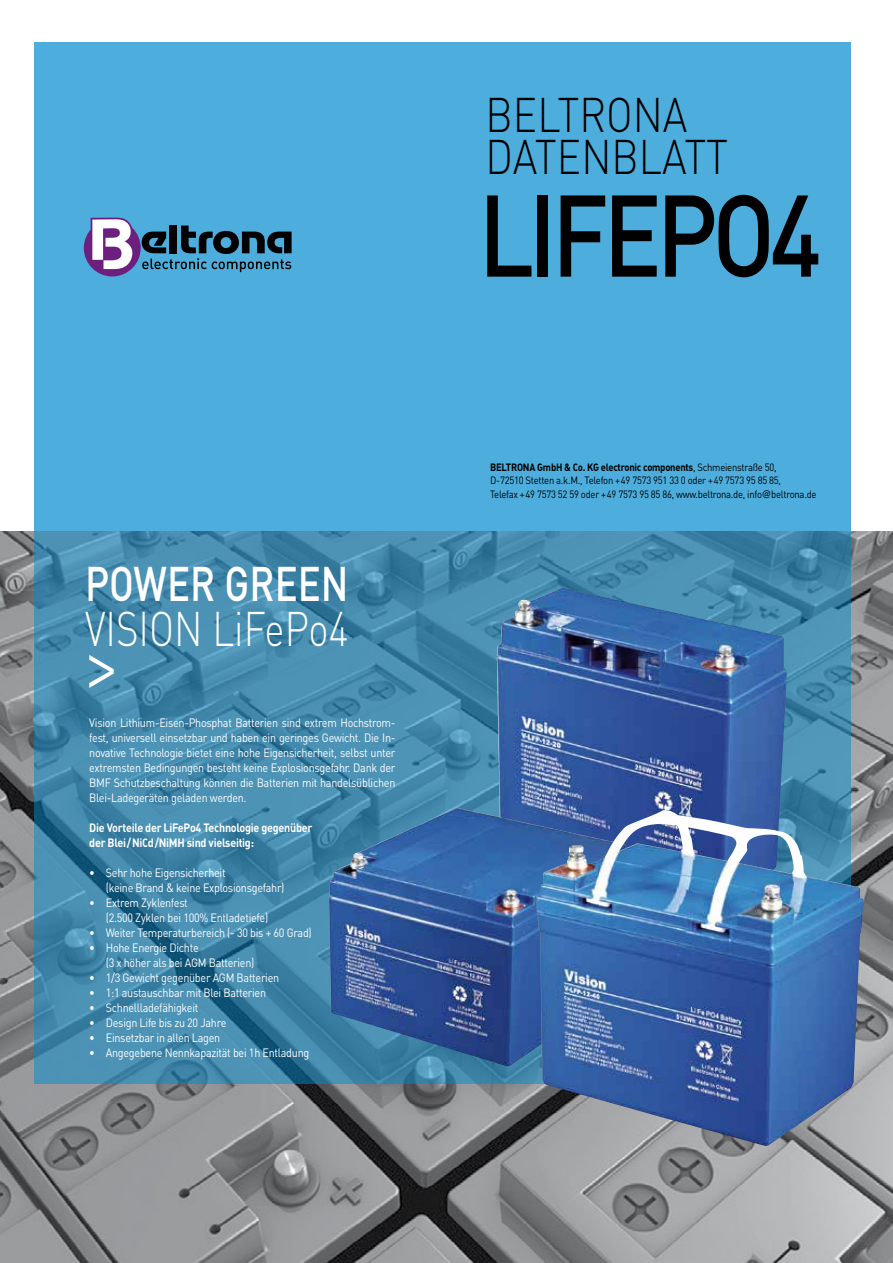
<style>
.page{position:relative;width:893px;height:1263px;background:#fff}
.page>*{position:absolute;margin:0;border:0;box-sizing:border-box;transform-origin:0 0}
.t1{font:500 114px "DIN";letter-spacing:-.06em;color:#000;scale:.86 1}
.t2{font:300 48px/42px "DIN";color:#000;scale:.85 1}
.t3{font:300 48px "DIN";color:#fff;scale:.8 1}
.t4{font:500 48px "DIN";color:#fff;scale:.8 1}
.t5{font:12px/15px "DIN";letter-spacing:-.025em;color:#fff;scale:.9 1}
.t6{font:700 12px/15px "DIN";letter-spacing:-.025em;color:#fff;scale:.9 1}
.t7{font:10.5px/13.5px "DIN";letter-spacing:-.025em;color:#000;scale:.9 1}
.s1{font-weight:700}
.s2{font-family:"Helvetica"}
</style>
<div class="page">
<div style="left:34px;top:43px;width:816px;height:786px;background:#4daede"></div>
<img style="left:0;top:531px;width:893px;height:732px">
<svg style="left:34px;top:531px;width:816px;height:553px;background:#4288ab"></svg>
<div style="left:84px;top:220px;width:57px;height:56px;background:#6d1f80;border-radius:50%"></div>
<svg style="left:89px;top:217px;width:203px;height:56px"></svg>
<img style="left:497px;top:588px;width:290px;height:222px">
<svg style="left:89px;top:655px;width:25px;height:33px"></svg>
<img style="left:329px;top:808px;width:299px;height:259px">
<img style="left:536px;top:810px;width:328px;height:336px">
<h2 class="t4" style="left:85px;top:553px;width:331px">POWER GREEN</h2>
<h2 class="t3" style="left:85px;top:599px;width:331px">VISION LiFePo4</h2>
<p class="t5" style="left:89px;top:715px;width:342px;text-align:justify">Vision Lithium-Eisen-Phosphat Batterien sind extrem Hochstrom&shy;fest, universell einsetzbar und haben ein geringes Gewicht. Die In&shy;novative Technologie bietet eine hohe Eigensicherheit, selbst unter extremsten Bedingungen besteht keine Explosionsgefahr. Dank der BMF Schutzbeschaltung können die Batterien mit handelsüblichen Blei-Ladegeräten geladen werden.</p>
<p class="t6" style="left:89px;top:820px;width:249px">Die Vorteile der LiFePo4 Technologie gegenüber der Blei/NiCd/NiMH sind vielseitig:</p>
<p class="t5" style="left:106px;top:865px;width:200px;text-indent:-17px">• Sehr hohe Eigensicherheit<br>(keine Brand &amp; keine Explosionsgefahr)</p>
<p class="t5" style="left:106px;top:895px;width:182px;text-indent:-17px">• Extrem Zyklenfest<br>(2.500 Zyklen bei 100% Entladetiefe)</p>
<p class="t5" style="left:89px;top:925px;width:249px">• Weiter Temperaturbereich (- 30 bis + 60 Grad)</p>
<p class="t5" style="left:106px;top:940px;width:167px;text-indent:-17px">• Hohe Energie Dichte<br>(3 x höher als bei AGM Batterien)</p>
<p class="t5" style="left:89px;top:970px;width:213px">• 1/3 Gewicht gegenüber AGM Batterien</p>
<p class="t5" style="left:89px;top:985px;width:198px">• 1:1 austauschbar mit Blei Batterien</p>
<p class="t5" style="left:89px;top:1000px;width:123px">• Schnellladefähigkeit</p>
<p class="t5" style="left:89px;top:1015px;width:154px">• Design Life bis zu 20 Jahre</p>
<p class="t5" style="left:89px;top:1030px;width:147px">• Einsetzbar in allen Lagen</p>
<p class="t5" style="left:89px;top:1045px;width:246px">• Angegebene Nennkapazität bei 1h Entladung</p>
<h2 class="t2" style="left:486px;top:94px;width:287px">BELTRONA<br>DATENBLATT</h2>
<h1 class="t1" style="left:478px;top:163px;width:401px">LIFEPO4</h1>
<p class="t7" style="left:490px;top:460px;width:364px"><span class="s1">BELTRONA GmbH &amp; Co. KG electronic components</span>, Schmeienstraße 50,<br>D-72510 Stetten a.k.M., Telefon +49 7573 951 33 0 oder +49 7573 95 85 85,<br>Telefax +49 7573 52 59 oder +49 7573 95 85 86, www.beltrona.de, info<span class="s2">@</span>beltrona.de</p>
</div>
